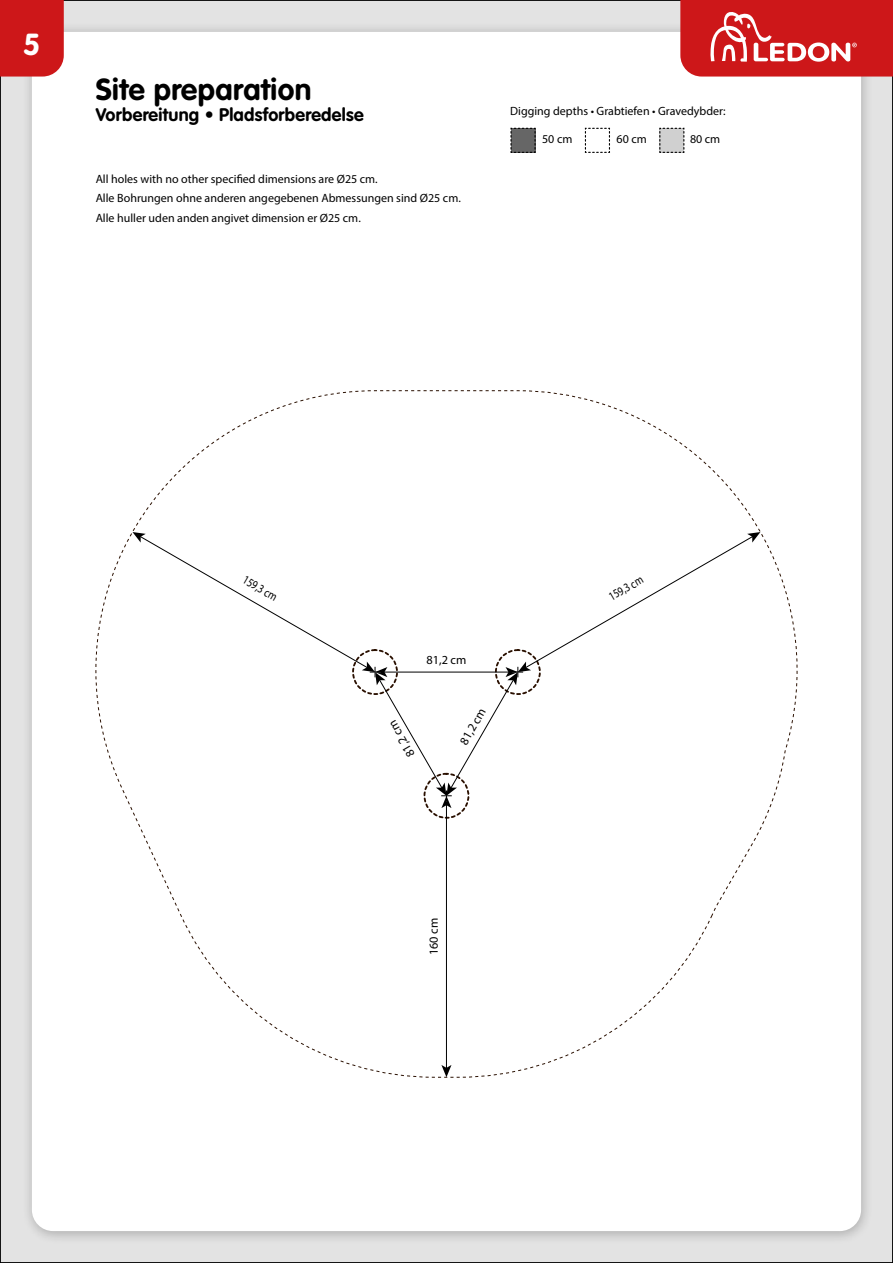
<style>
.page{position:relative;width:893px;height:1263px;background:#e3e3e3}
.page>*{position:absolute;margin:0;border:0;box-sizing:border-box;transform-origin:0 0}
.t1{font:700 30px "VAG Rounded Std";letter-spacing:.015em;color:#000}
.t2{font:700 30px "VAG Rounded Std";color:#fff}
.t3{font:700 18px "VAG Rounded Std";letter-spacing:.015em;color:#000}
.t4{font:12.3px "Myriad Pro";color:#000}
.t5{font:12.3px "Myriad Pro";color:#000;scale:.82 1}
.t6{font:12px/19.2px "Myriad Pro";color:#000}
</style>
<div class="page">
<div style="left:21px;top:22px;width:852px;height:1222px;background:#000;opacity:.25"></div>
<div style="left:34px;top:34px;width:825px;height:1195px;background:#fff;border-radius:19px"></div>
<svg style="left:96px;top:390px;width:701px;height:687px"></svg>
<div style="left:424px;top:773px;width:45px;height:46px;border:2px dashed #2a1000;border-radius:50%"></div>
<hr style="left:446px;top:804px;width:1px;height:264px;background:#000">
<svg style="left:441px;top:1065px;width:10px;height:12px"></svg>
<svg style="left:132px;top:532px;width:628px;height:276px"></svg>
<div style="left:0;top:0;width:64px;height:77px;background:#cd1719"></div>
<svg style="left:680px;top:0;width:213px;height:77px;background:#d23234"></svg>
<svg style="left:659px;top:127px;width:26px;height:26px"></svg>
<svg style="left:584px;top:127px;width:26px;height:26px"></svg>
<svg style="left:510px;top:127px;width:26px;height:26px"></svg>
<h1 class="t2" style="left:23px;top:27px;width:19px">5</h1>
<h1 class="t1" style="left:96px;top:71px;width:217px">Site preparation</h1>
<h2 class="t3" style="left:96px;top:104px;width:270px">Vorbereitung • Pladsforberedelse</h2>
<p class="t6" style="left:96px;top:170px;width:367px">All holes with no other specified dimensions are Ø25 cm.<br>Alle Bohrungen ohne anderen angegebenen Abmessungen sind Ø25 cm.<br>Alle huller uden anden angivet dimension er Ø25 cm.</p>
<p class="t6" style="left:510px;top:101px;width:217px">Digging depths • Grabtiefen • Gravedybder:</p>
<p class="t6" style="left:542px;top:129px;width:32px">50 cm</p>
<p class="t6" style="left:617px;top:129px;width:32px">60 cm</p>
<p class="t6" style="left:690px;top:129px;width:32px">80 cm</p>
<p class="t5" style="left:248px;top:572px;width:47px;rotate:30deg">159,3 cm</p>
<p class="t5" style="left:606px;top:591px;width:47px;rotate:-30deg">159,3 cm</p>
<p class="t4" style="left:426px;top:652px;width:41px">81,2 cm</p>
<p class="t4" style="left:405px;top:760px;width:41px;rotate:-120deg">81,2 cm</p>
<p class="t4" style="left:456px;top:740px;width:41px;rotate:-60deg">81,2 cm</p>
<p class="t4" style="left:426px;top:955px;width:39px;rotate:-90deg">160 cm</p>
</div>
